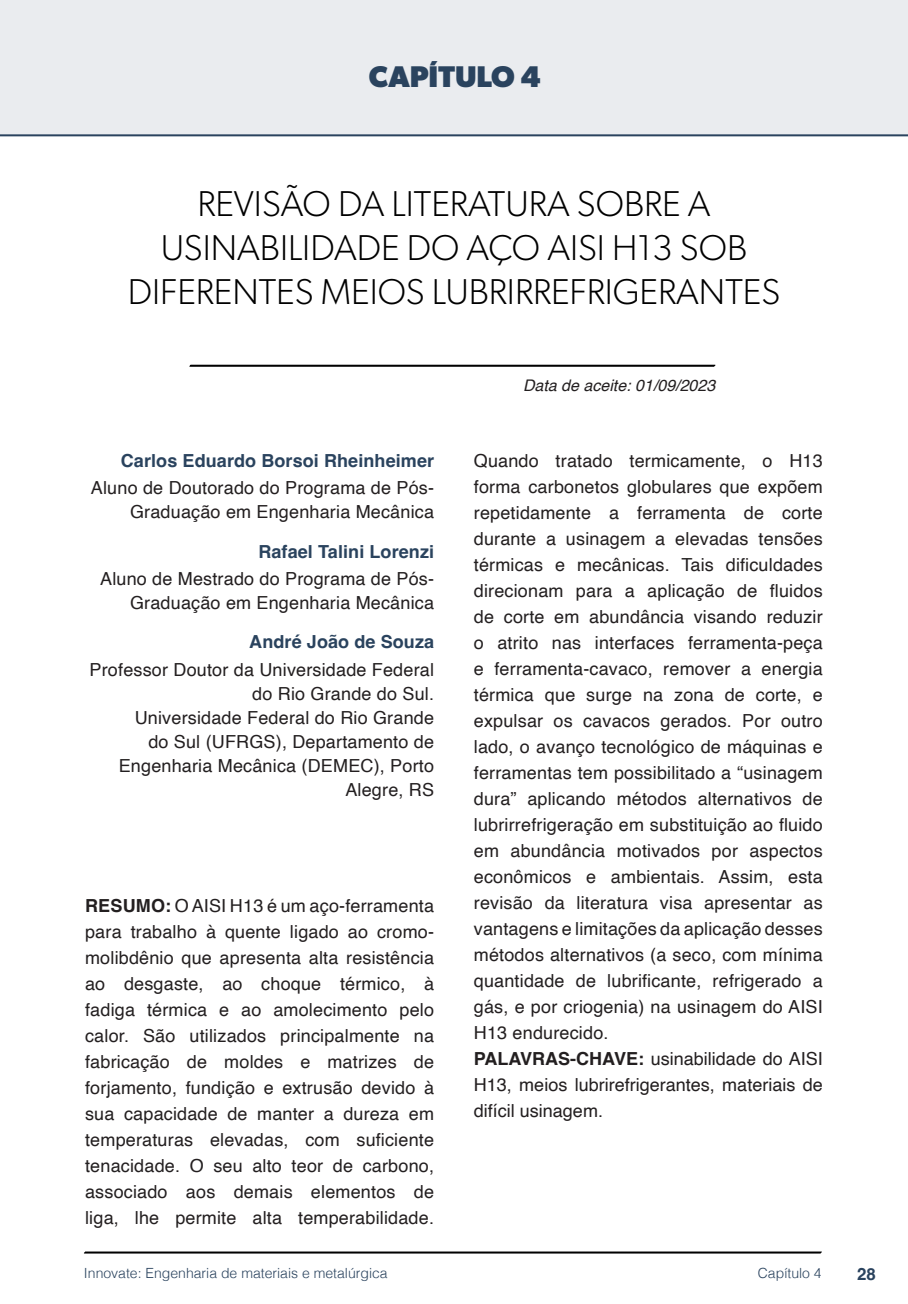
<style>
.page{position:relative;width:908px;height:1304px;background:#fff}
.page>*{position:absolute;margin:0;border:0;box-sizing:border-box;transform-origin:0 0}
.nome_artigos{font:300 36px/44px "Gibson";color:#000;text-align:center}
.capítulos{font:700 30px "Gibson";color:#2a435e}
.Resumos_e_PC_TXT{font:18px/26px "Helvetica";letter-spacing:.01em;color:#231f20;text-align:justify}
.info_autores{font:18px/24px "Helvetica";letter-spacing:.01em;color:#231f20;text-align:right}
.nome_autores{font:700 18px "Helvetica";letter-spacing:.005em;color:#2a435e}
.t1{font:700 16.8px "Helvetica";color:#2a435e}
.t2{font:italic 16px "Helvetica";color:#231f20}
.t3{font:300 14px "Helvetica";color:#2a435e}
.s1{font-weight:700}
</style>
<div class="page">
<svg style="left:84px;top:1251px;width:737px;height:3px;background:#515151"></svg>
<div style="left:0;top:0;width:907px;height:136px;background:#eaecef"></div>
<svg style="left:189px;top:364px;width:526px;height:3px;background:#4f4f4f"></svg>
<div style="left:44px;top:72px;width:68px;height:61px;background:#eaecef"></div>
<p class="capítulos" style="left:369px;top:58px;width:173px">CAPÍTULO 4</p>
<p class="nome_artigos" style="left:128px;top:182px;width:653px">REVISÃO DA LITERATURA SOBRE A<br>USINABILIDADE DO AÇO AISI H13 SOB<br>DIFERENTES MEIOS LUBRIRREFRIGERANTES</p>
<p class="nome_autores" style="left:121px;top:450px;width:314px">Carlos Eduardo Borsoi Rheinheimer</p>
<p class="info_autores" style="left:91px;top:477px;width:344px">Aluno de Doutorado do Programa de Pós-<br>Graduação em Engenharia Mecânica</p>
<p class="nome_autores" style="left:258px;top:540px;width:177px">Rafael Talini Lorenzi</p>
<p class="info_autores" style="left:100px;top:567px;width:335px">Aluno de Mestrado do Programa de Pós-<br>Graduação em Engenharia Mecânica</p>
<p class="nome_autores" style="left:249px;top:631px;width:186px">André João de Souza</p>
<p class="info_autores" style="left:90px;top:658px;width:346px">Professor Doutor da Universidade Federal do Rio Grande do Sul.</p>
<p class="info_autores" style="left:119px;top:706px;width:317px">Universidade Federal do Rio Grande do Sul (UFRGS), Departamento de<br>Engenharia Mecânica (DEMEC), Porto<br>Alegre, RS</p>
<p class="Resumos_e_PC_TXT" style="left:85px;top:894px;width:350px"><span class="s1">RESUMO:</span> O AISI H13 é um aço-ferramenta para trabalho à quente ligado ao cromo&shy;molibdênio que apresenta alta resistência ao desgaste, ao choque térmico, à fadiga térmica e ao amolecimento pelo calor. São utilizados principalmente na fabricação de moldes e matrizes de forjamento, fundição e extrusão devido à sua capacidade de manter a dureza em temperaturas elevadas, com suficiente tenacidade. O seu alto teor de carbono, associado aos demais elementos de liga, lhe permite alta temperabilidade.</p>
<p class="t2" style="left:523px;top:373px;width:194px">Data de aceite: 01/09/2023</p>
<p class="Resumos_e_PC_TXT" style="left:473px;top:448px;width:350px">Quando tratado termicamente, o H13 forma carbonetos globulares que expõem repetidamente a ferramenta de corte durante a usinagem a elevadas tensões térmicas e mecânicas. Tais dificuldades direcionam para a aplicação de fluidos de corte em abundância visando reduzir o atrito nas interfaces ferramenta-peça e ferramenta-cavaco, remover a energia térmica que surge na zona de corte, e expulsar os cavacos gerados. Por outro lado, o avanço tecnológico de máquinas e ferramentas tem possibilitado a “usinagem dura” aplicando métodos alternativos de lubrirrefrigeração em substituição ao fluido em abundância motivados por aspectos econômicos e ambientais. Assim, esta revisão da literatura visa apresentar as vantagens e limitações da aplicação desses métodos alternativos (a seco, com mínima quantidade de lubrificante, refrigerado a gás, e por criogenia) na usinagem do AISI H13 endurecido.</p>
<p class="Resumos_e_PC_TXT" style="left:473px;top:1046px;width:350px"><span class="s1">PALAVRAS-CHAVE:</span> usinabilidade do AISI H13, meios lubrirefrigerantes, materiais de difícil usinagem.</p>
<p class="t3" style="left:84px;top:1261px;width:305px">Innovate: Engenharia de materiais e metalúrgica</p>
<p class="t3" style="left:757px;top:1261px;width:65px">Capítulo 4</p>
<p class="t1" style="left:856px;top:1264px;width:20px">28</p>
</div>
